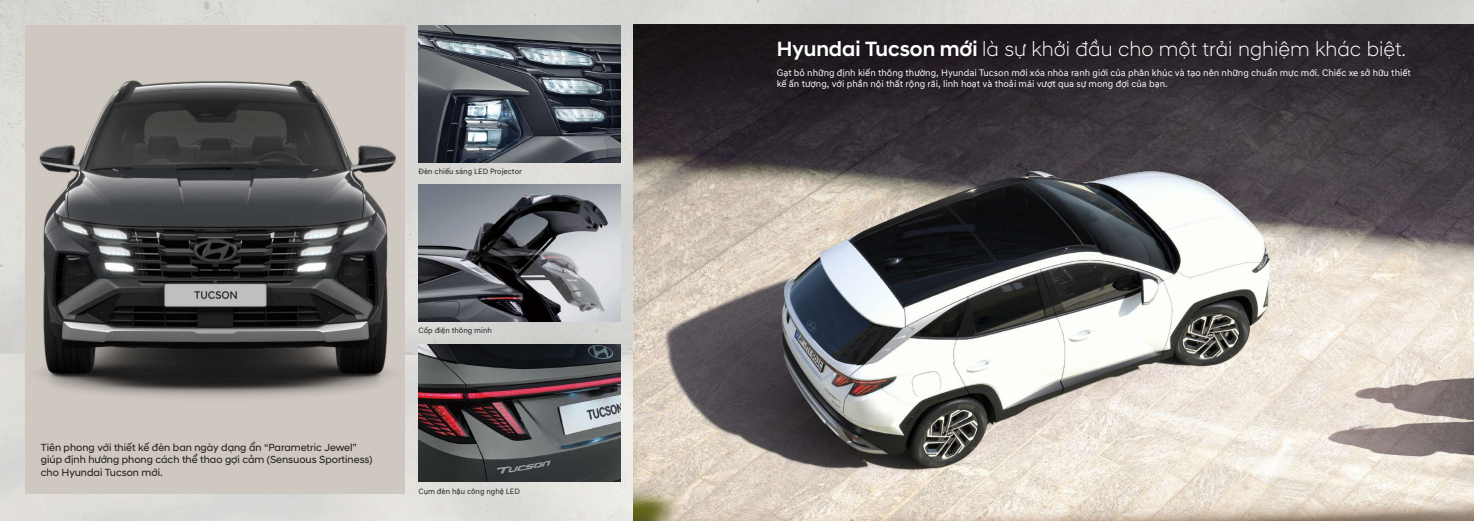
<style>
.page{position:relative;width:1474px;height:521px;background:#fff}
.page>*{position:absolute;margin:0;border:0;box-sizing:border-box;transform-origin:0 0}
.t1{font:300 21px "Hyundai Sans Head";color:#fff}
.t2{font:10.5px/12.6px "Hyundai Sans Head";color:#231f20}
.t3{font:9.62px/11.5px "Hyundai Sans Text";color:#fff}
.t4{font:7.88px "Hyundai Sans Text";color:#231f20}
.s1{font-weight:500}
</style>
<div class="page">
<img style="left:0;top:0;width:1473px;height:521px">
<img style="left:418px;top:185px;width:202px;height:137px">
<img style="left:418px;top:344px;width:202px;height:137px">
<img style="left:418px;top:25px;width:202px;height:137px">
<img style="left:25px;top:25px;width:379px;height:460px">
<img style="left:633px;top:25px;width:840px;height:496px">
<p class="t4" style="left:418px;top:165px;width:105px">Đèn chiếu sáng LED Projector</p>
<p class="t2" style="left:41px;top:440px;width:333px">Tiên phong với thiết kế đèn ban ngày dạng ẩn “Parametric Jewel” giúp định hướng phong cách thể thao gợi cảm (Sensuous Sportiness) cho Hyundai Tucson mới.</p>
<p class="t4" style="left:418px;top:324px;width:75px">Cốp điện thông minh</p>
<p class="t4" style="left:418px;top:485px;width:103px">Cụm đèn hậu công nghệ LED</p>
<h1 class="t1" style="left:776px;top:34px;width:631px"><span class="s1">Hyundai Tucson mới</span> là sự khởi đầu cho một trải nghiệm khác biệt.</h1>
<p class="t3" style="left:776px;top:66px;width:635px">Gạt bỏ những định kiến thông thường, Hyundai Tucson mới xóa nhòa ranh giới của phân khúc và tạo nên những chuẩn mực mới. Chiếc xe sở hữu thiết kế ấn tượng, với phần nội thất rộng rãi, linh hoạt và thoải mái vượt qua sự mong đợi của bạn.</p>
</div>
